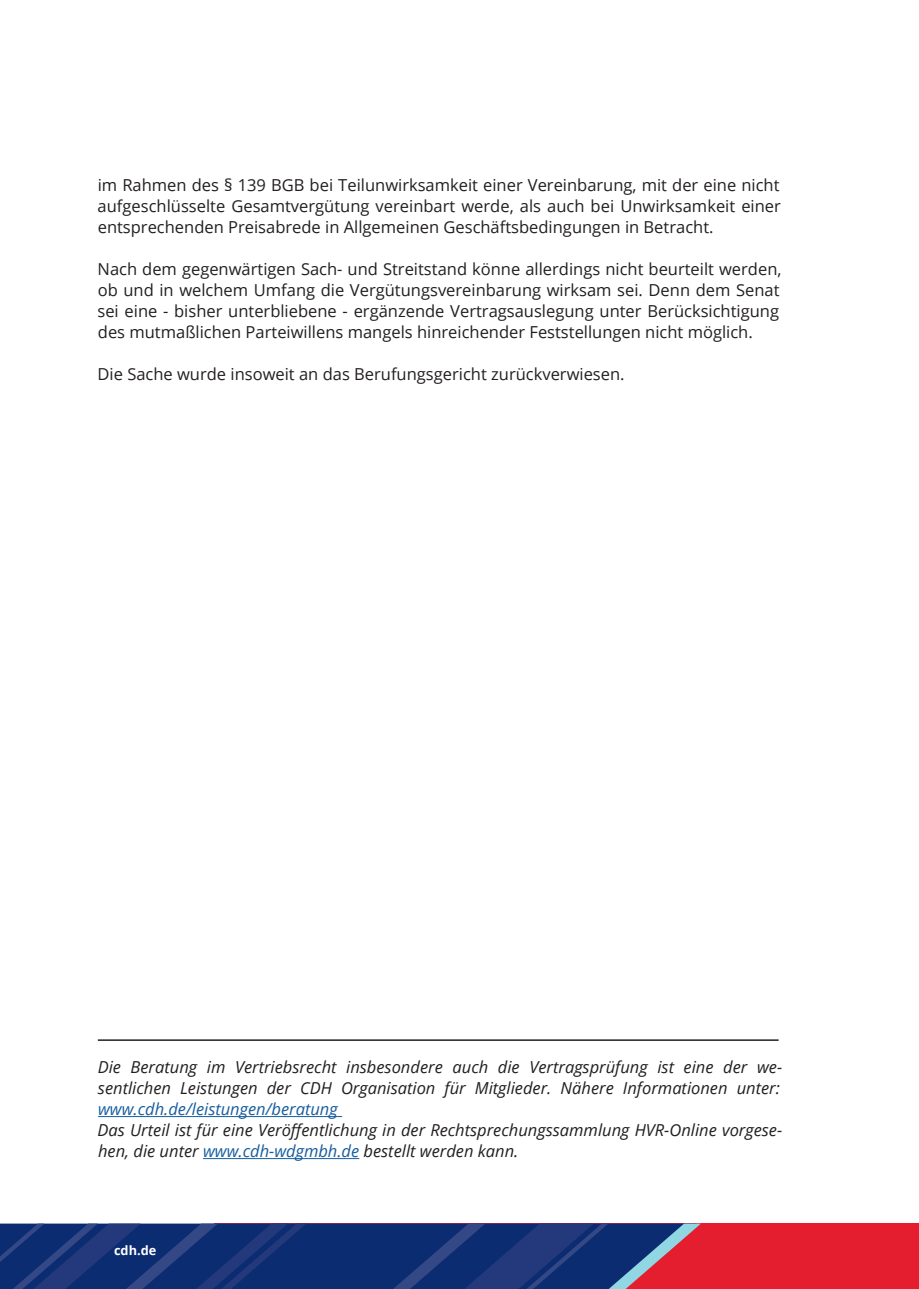
<style>
.page{position:relative;width:919px;height:1289px;background:#fff}
.page>*{position:absolute;margin:0;border:0;box-sizing:border-box;transform-origin:0 0}
.t1{font:16.5px/21px "Open Sans";color:#231f20;text-align:justify}
.t2{font:italic 16.5px/21px "Open Sans";color:#231f20}
.t3{font:italic 16.5px "Open Sans";color:#175d9e}
.t4{font:700 12.75px "Open Sans";color:#fff}
.s1{color:#175d9e}
</style>
<div class="page">
<div style="left:215px;top:1223px;width:703px;height:65px;background:#e41e2e"></div>
<svg style="left:0;top:1223px;width:701px;height:65px;background:#233373"></svg>
<hr style="left:98px;top:1116px;width:244px;height:1px;background:#175d9e">
<hr style="left:203px;top:1158px;width:156px;height:1px;background:#175d9e">
<hr style="left:98px;top:1039px;width:680px;height:1px;background:#231f20">
<p class="t1" style="left:98px;top:174px;width:684px">im Rahmen des § 139 BGB bei Teilunwirksamkeit einer Vereinbarung, mit der eine nicht aufgeschlüsselte Gesamtvergütung vereinbart werde, als auch bei Unwirksamkeit einer entsprechenden Preisabrede in Allgemeinen Geschäftsbedingungen in Betracht.</p>
<p class="t1" style="left:97px;top:258px;width:685px;text-align:left">Nach dem gegenwärtigen Sach- und Streitstand könne allerdings nicht beurteilt werden, ob und in welchem Umfang die Vergütungsvereinbarung wirksam sei. Denn dem Senat sei eine - bisher unterbliebene - ergänzende Vertragsauslegung unter Berücksichtigung des mutmaßlichen Parteiwillens mangels hinreichender Feststellungen nicht möglich.</p>
<p class="t1" style="left:98px;top:363px;width:528px">Die Sache wurde insoweit an das Berufungsgericht zurückverwiesen.</p>
<p class="t2" style="left:98px;top:1056px;width:686px">Die Beratung im Vertriebsrecht insbesondere auch die Vertragsprüfung ist eine der we&shy;sentlichen Leistungen der CDH Organisation für Mitglieder. Nähere Informationen unter:</p>
<p class="t3" style="left:98px;top:1097px;width:241px">www.cdh.de/leistungen/beratung</p>
<p class="t2" style="left:98px;top:1119px;width:686px">Das Urteil ist für eine Veröffentlichung in der Rechtsprechungssammlung HVR-Online vorgese&shy;hen, die unter <span class="s1">www.cdh-wdgmbh.de</span> bestellt werden kann.</p>
<p class="t4" style="left:114px;top:1241px;width:44px">cdh.de</p>
</div>
